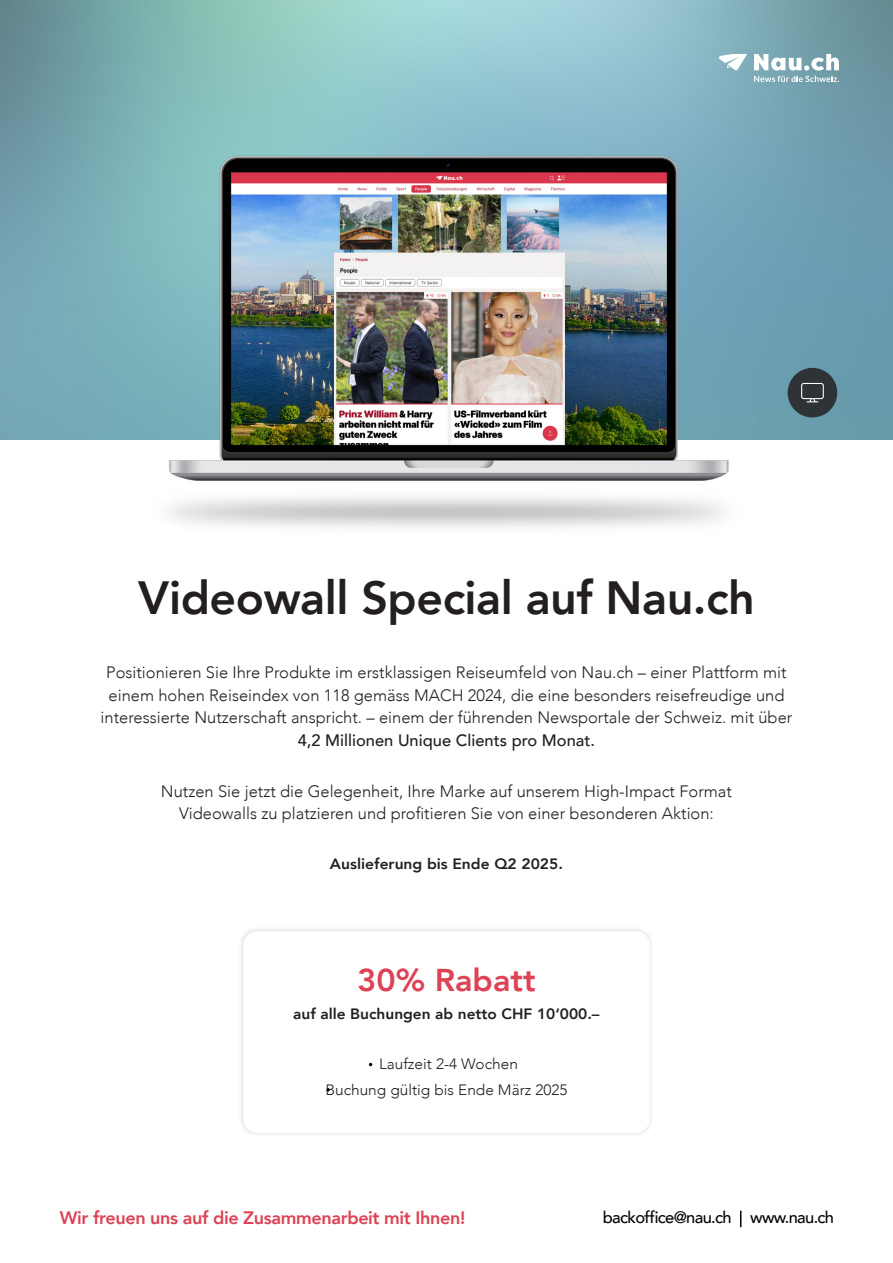
<style>
.page{position:relative;width:893px;height:1263px;background:#fff}
.page>*{position:absolute;margin:0;border:0;box-sizing:border-box;transform-origin:0 0}
.t1{font:800 46.5px "Avenir";letter-spacing:-.01em;color:#231f20}
.t2{font:800 31.5px "Avenir";color:#dd4255}
.t3{font:800 18px "Avenir";letter-spacing:-.02em;color:#dd4255}
.t4{font:300 16.5px/22.5px "Avenir";color:#231f20;text-align:center}
.t5{font:500 16.5px "Avenir";color:#231f20}
.t6{font:500 16.5px "Avenir";letter-spacing:-.04em;color:#030505}
.t7{font:300 15px "Avenir";color:#231f20}
.t8{font:800 15px "Avenir";color:#231f20}
.t9{font:800 15px "Avenir";color:#231f20;scale:1.04 1}
</style>
<div class="page">
<img style="left:0;top:0;width:893px;height:439px">
<svg style="left:740px;top:1211px;width:1px;height:16px"></svg>
<svg style="left:719px;top:54px;width:28px;height:16px"></svg>
<svg style="left:754px;top:54px;width:85px;height:28px"></svg>
<div style="left:238px;top:926px;width:417px;height:212px;background:#f7f7f7"></div>
<div style="left:243px;top:931px;width:407px;height:202px;background:#fff;border-radius:14px"></div>
<svg style="left:326px;top:1088px;width:4px;height:3px"></svg>
<div style="left:788px;top:368px;width:49px;height:49px;background:#2e3336;border-radius:50%"></div>
<svg style="left:801px;top:383px;width:23px;height:19px"></svg>
<img style="left:52px;top:145px;width:725px;height:383px">
<h1 class="t1" style="left:138px;top:562px;width:618px">Videowall Special auf Nau.ch</h1>
<p class="t4" style="left:101px;top:661px;width:693px">Positionieren Sie Ihre Produkte im erstklassigen Reiseumfeld von Nau.ch – einer Plattform mit einem hohen Reiseindex von 118 gemäss MACH 2024, die eine besonders reisefreudige und interessierte Nutzerschaft anspricht. – einem der führenden Newsportale der Schweiz. mit über</p>
<p class="t5" style="left:298px;top:726px;width:299px">4,2 Millionen Unique Clients pro Monat.</p>
<p class="t4" style="left:161px;top:780px;width:573px">Nutzen Sie jetzt die Gelegenheit, Ihre Marke auf unserem High-Impact Format<br>Videowalls zu platzieren und profitieren Sie von einer besonderen Aktion:</p>
<p class="t9" style="left:330px;top:852px;width:226px">Auslieferung bis Ende Q2 2025.</p>
<h2 class="t2" style="left:357px;top:956px;width:180px">30% Rabatt</h2>
<p class="t8" style="left:293px;top:1002px;width:308px">auf alle Buchungen ab netto CHF 10‘000.–</p>
<p class="t7" style="left:379px;top:1055px;width:140px">Laufzeit 2-4 Wochen</p>
<p class="t7" style="left:325px;top:1081px;width:244px">Buchung gültig bis Ende März 2025</p>
<p class="t3" style="left:60px;top:1203px;width:407px">Wir freuen uns auf die Zusammenarbeit mit Ihnen!</p>
<p class="t6" style="left:603px;top:1203px;width:233px">backoffice@nau.ch www.nau.ch</p>
</div>
